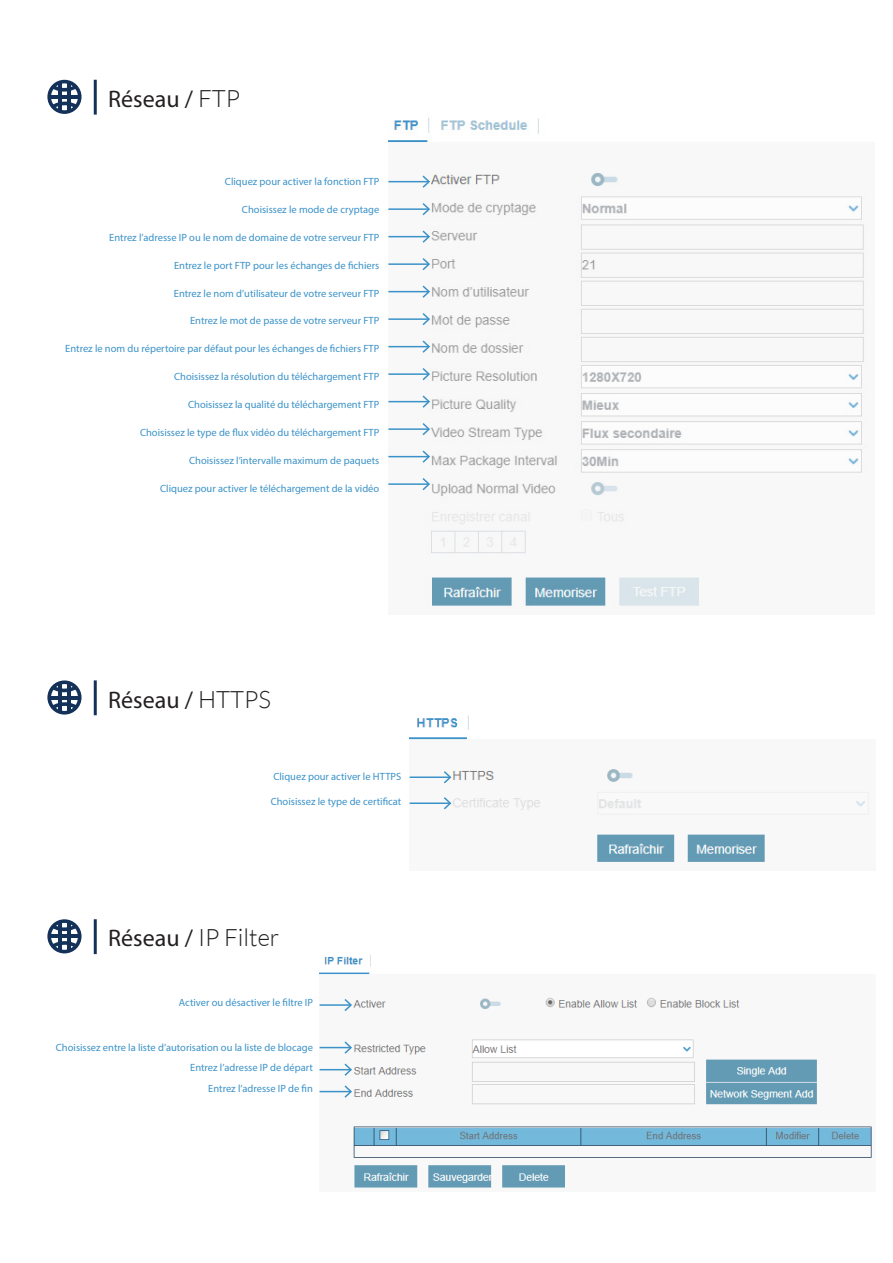
<style>
.page{position:relative;width:893px;height:1263px;background:#fff}
.page>*{position:absolute;margin:0;border:0;box-sizing:border-box;transform-origin:0 0}
.title_1{font:24px "Myriad Pro";color:#231f20}
.title_1-2{font:300 24px "Lato";color:#231f20}
.t1{font:10.5px "Myriad Pro";color:#3b92c8}
.s1{font-family:"Lato";font-weight:300}
.s2{font-family:"Myriad Pro";font-weight:400}
</style>
<div class="page">
<img style="left:389px;top:117px;width:477px;height:491px">
<img style="left:410px;top:715px;width:459px;height:147px">
<img style="left:320px;top:954px;width:552px;height:234px">
<hr style="left:94px;top:80px;width:3px;height:35px;background:#143259">
<svg style="left:47px;top:80px;width:35px;height:34px"></svg>
<hr style="left:94px;top:680px;width:3px;height:35px;background:#143259">
<svg style="left:47px;top:680px;width:35px;height:34px"></svg>
<hr style="left:94px;top:919px;width:3px;height:35px;background:#143259">
<svg style="left:47px;top:919px;width:35px;height:34px"></svg>
<hr style="left:410px;top:776px;width:40px;height:2px;background:#3b92c8">
<svg style="left:442px;top:769px;width:10px;height:16px"></svg>
<hr style="left:410px;top:802px;width:40px;height:2px;background:#3b92c8">
<svg style="left:442px;top:795px;width:10px;height:16px"></svg>
<hr style="left:320px;top:1004px;width:31px;height:2px;background:#3b92c8">
<svg style="left:343px;top:997px;width:10px;height:16px"></svg>
<hr style="left:320px;top:1047px;width:31px;height:1px;background:#3b92c8">
<svg style="left:343px;top:1040px;width:10px;height:15px"></svg>
<hr style="left:320px;top:1069px;width:31px;height:1px;background:#3b92c8">
<svg style="left:343px;top:1062px;width:10px;height:15px"></svg>
<hr style="left:320px;top:1091px;width:31px;height:1px;background:#3b92c8">
<svg style="left:343px;top:1084px;width:10px;height:15px"></svg>
<hr style="left:388px;top:181px;width:41px;height:1px;background:#3b92c8">
<svg style="left:421px;top:174px;width:10px;height:15px"></svg>
<hr style="left:388px;top:208px;width:41px;height:2px;background:#3b92c8">
<svg style="left:421px;top:201px;width:10px;height:16px"></svg>
<hr style="left:388px;top:236px;width:41px;height:1px;background:#3b92c8">
<svg style="left:421px;top:229px;width:10px;height:15px"></svg>
<hr style="left:388px;top:263px;width:41px;height:2px;background:#3b92c8">
<svg style="left:421px;top:256px;width:10px;height:16px"></svg>
<hr style="left:388px;top:291px;width:41px;height:1px;background:#3b92c8">
<svg style="left:421px;top:284px;width:10px;height:15px"></svg>
<hr style="left:388px;top:318px;width:41px;height:2px;background:#3b92c8">
<svg style="left:421px;top:311px;width:10px;height:16px"></svg>
<hr style="left:388px;top:346px;width:41px;height:1px;background:#3b92c8">
<svg style="left:421px;top:339px;width:10px;height:15px"></svg>
<hr style="left:388px;top:373px;width:41px;height:2px;background:#3b92c8">
<svg style="left:421px;top:366px;width:10px;height:16px"></svg>
<hr style="left:388px;top:401px;width:41px;height:1px;background:#3b92c8">
<svg style="left:421px;top:394px;width:10px;height:15px"></svg>
<hr style="left:388px;top:428px;width:41px;height:2px;background:#3b92c8">
<svg style="left:421px;top:421px;width:10px;height:16px"></svg>
<hr style="left:388px;top:456px;width:41px;height:1px;background:#3b92c8">
<svg style="left:421px;top:449px;width:10px;height:15px"></svg>
<hr style="left:388px;top:483px;width:41px;height:2px;background:#3b92c8">
<svg style="left:421px;top:476px;width:10px;height:16px"></svg>
<p class="title_1" style="left:108px;top:84px;width:133px">Réseau / <span class="s1">FTP</span></p>
<p class="t1" style="left:225px;top:175px;width:156px">Cliquez pour activer la fonction FTP</p>
<p class="t1" style="left:242px;top:203px;width:139px">Choisissez le mode de cryptage</p>
<p class="t1" style="left:109px;top:231px;width:272px">Entrez l’adresse IP ou le nom de domaine de votre serveur FTP</p>
<p class="t1" style="left:174px;top:259px;width:207px">Entrez le port FTP pour les échanges de fichiers</p>
<p class="t1" style="left:174px;top:287px;width:207px">Entrez le nom d’utilisateur de votre serveur FTP</p>
<p class="t1" style="left:190px;top:314px;width:191px">Entrez le mot de passe de votre serveur FTP</p>
<p class="t1" style="left:65px;top:342px;width:316px">Entrez le nom du répertoire par défaut pour les échanges de fichiers FTP</p>
<p class="t1" style="left:174px;top:370px;width:207px">Choisissez la résolution du téléchargement FTP</p>
<p class="t1" style="left:188px;top:398px;width:193px">Choisissez la qualité du téléchargement FTP</p>
<p class="t1" style="left:140px;top:426px;width:241px">Choisissez le type de flux vidéo du téléchargement FTP</p>
<p class="t1" style="left:189px;top:454px;width:192px">Choisissez l’intervalle maximum de paquets</p>
<p class="t1" style="left:160px;top:482px;width:221px">Cliquez pour activer le téléchargement de la vidéo</p>
<p class="title_1" style="left:108px;top:685px;width:164px">Réseau / <span class="s1">HTTPS</span></p>
<p class="t1" style="left:273px;top:770px;width:129px">Cliquez pour activer le HTTPS</p>
<p class="t1" style="left:271px;top:795px;width:132px">Choisissez le type de certificat</p>
<p class="title_1-2" style="left:108px;top:925px;width:173px"><span class="s2">Réseau /</span> IP Filter</p>
<p class="t1" style="left:179px;top:996px;width:136px">Activer ou désactiver le filtre IP</p>
<p class="t1" style="left:56px;top:1041px;width:259px">Choisissez entre la liste d’autorisation ou la liste de blocage</p>
<p class="t1" style="left:190px;top:1061px;width:124px">Entrez l’adresse IP de départ</p>
<p class="t1" style="left:208px;top:1082px;width:106px">Entrez l’adresse IP de fin</p>
</div>
